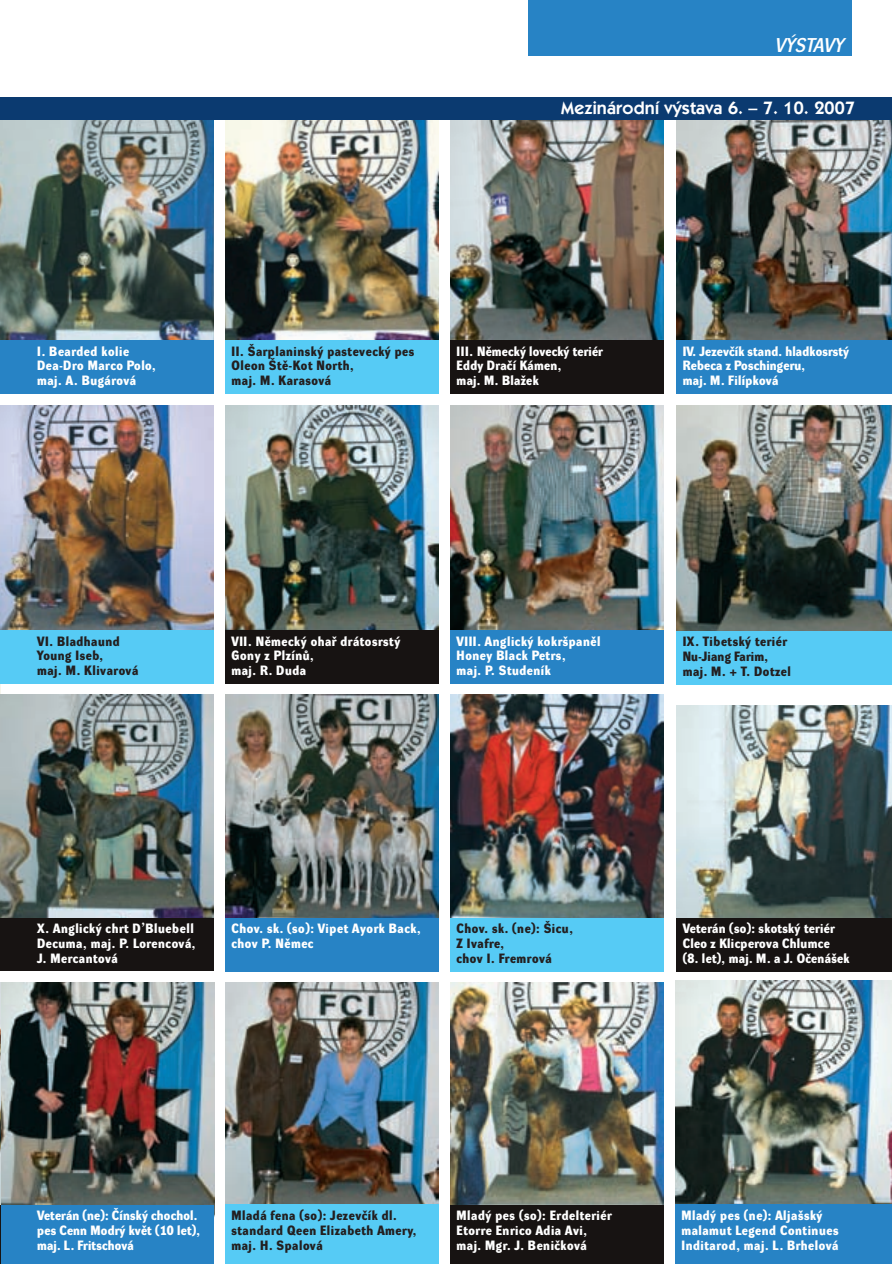
<style>
.page{position:relative;width:892px;height:1264px;background:#fff}
.page>*{position:absolute;margin:0;border:0;box-sizing:border-box;transform-origin:0 0}
.t1{font:19.5px "Dynamo D Italic D";letter-spacing:-.015em;color:#fff}
.t2{font:600 18px "Itc Kabel CE";letter-spacing:.01em;color:#fff}
.t3{font:13.2px/14.9px "Dynamo DB";letter-spacing:.045em;color:#fff}
.t4{font:13.2px/14.9px "Dynamo DB";letter-spacing:.045em;color:#231f20}
.t5{font:13.2px/14.9px "Dynamo DB";letter-spacing:.015em;color:#fff}
.t6{font:13.2px/14.9px "Dynamo DB";letter-spacing:.025em;color:#fff}
</style>
<div class="page">
<img style="left:0;top:0;width:892px;height:1264px">
<h1 class="t1" style="left:775px;top:38px;width:70px">V¯STAVY</h1>
<h2 class="t2" style="left:561px;top:101px;width:295px">Mezinárodní v˘stava 6. – 7. 10. 2007</h2>
<p class="t3" style="left:37px;top:345px;width:120px">I. Bearded kolie<br>Dea-Dro Marco Polo, maj. A. Bugárová</p>
<p class="t4" style="left:231px;top:345px;width:184px">II. ·arplaninsk˘ pasteveck˘ pes<br>Oleon ·tû-Kot North,<br>maj. M. Karasová</p>
<p class="t6" style="left:457px;top:345px;width:148px">III. Nûmeck˘ loveck˘ teriér<br>Eddy Draãí Kámen,<br>maj. M. BlaÏek</p>
<p class="t5" style="left:683px;top:345px;width:168px">IV. Jezevãík stand. hladkosrst˘<br>Rebeca z Poschingeru,<br>maj. M. Filípková</p>
<p class="t4" style="left:37px;top:634px;width:103px">VI. Bladhaund<br>Young Iseb,<br>maj. M. Klivarová</p>
<p class="t3" style="left:231px;top:634px;width:170px">VII. Nûmeck˘ ohafi drátosrst˘<br>Gony z PlzínÛ,<br>maj. R. Duda</p>
<p class="t3" style="left:457px;top:634px;width:145px">VIII. Anglick˘ kokr‰panûl<br>Honey Black Petrs,<br>maj. P. Studeník</p>
<p class="t4" style="left:683px;top:635px;width:110px">IX. Tibetsk˘ teriér<br>Nu-Jiang Farim, maj. M. + T. Dotzel</p>
<p class="t3" style="left:37px;top:922px;width:160px">X. Anglick˘ chrt D’Bluebell<br>Decuma, maj. P. Lorencová,<br>J. Mercantová</p>
<p class="t3" style="left:231px;top:922px;width:191px">Chov. sk. (so): Vipet Ayork Back, chov P. Nûmec</p>
<p class="t4" style="left:457px;top:922px;width:118px">Chov. sk. (ne): ·icu,<br>Z Ivafre,<br>chov I. Fremrová</p>
<p class="t6" style="left:683px;top:922px;width:168px">Veterán (so): skotsk˘ teriér<br>Cleo z Klicperova Chlumce<br>(8. let), maj. M. a J. Oãená‰ek</p>
<p class="t5" style="left:37px;top:1209px;width:164px">Veterán (ne): âínsk˘ chochol. pes Cenn Modr˘ kvût (10 let), maj. L. Fritschová</p>
<p class="t4" style="left:231px;top:1209px;width:186px">Mladá fena (so): Jezevãík dl. standard Qeen Elizabeth Amery, maj. H. Spalová</p>
<p class="t3" style="left:457px;top:1209px;width:157px">Mlad˘ pes (so): Erdelteriér<br>Etorre Enrico Adia Avi, maj. Mgr. J. Beniãková</p>
<p class="t3" style="left:681px;top:1209px;width:159px">Mlad˘ pes (ne): Alja‰sk˘ malamut Legend Continues<br>Inditarod, maj. L. Brhelová</p>
</div>
